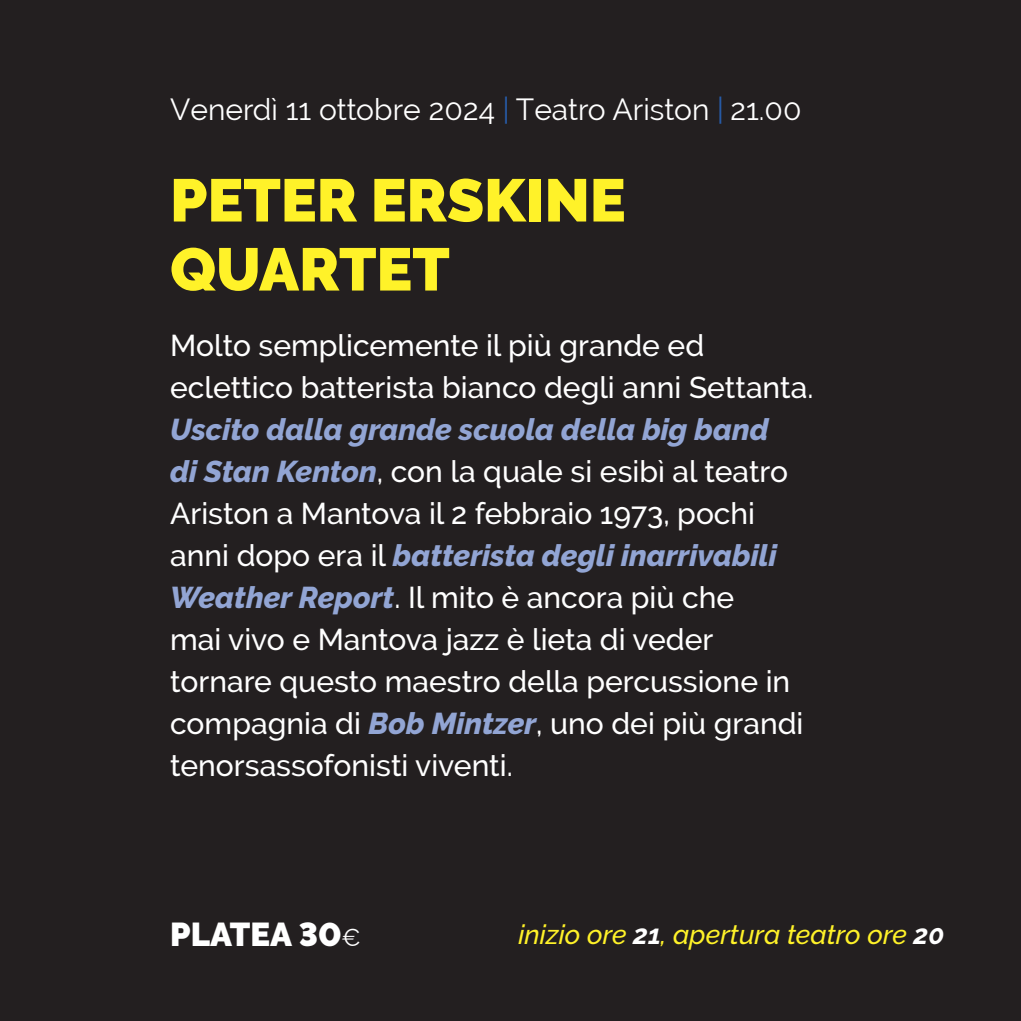
<style>
.page{position:relative;width:1021px;height:1021px;background:#fff}
.page>*{position:absolute;margin:0;border:0;box-sizing:border-box;transform-origin:0 0}
.t1{font:900 60px/69px "Raleway";color:#fff229}
.t2{font:900 33px "Raleway";color:#fff}
.t3{font:500 30px/42px "Raleway";color:#fff}
.t4{font:30px "Raleway";color:#fff}
.t5{font:italic 500 27px "Raleway";color:#fff229}
.s1{color:#275caa}
.s2{font-weight:800;font-style:italic;color:#92a5d4}
.s3{font-weight:400;font-size:24px}
.s4{font-weight:700;color:#fff}
</style>
<div class="page">
<div style="left:0;top:0;width:1020px;height:1020px;background:#231f20"></div>
<p class="t4" style="left:170px;top:92px;width:633px">Venerdì 11 ottobre 2024 <span class="s1">|</span> Teatro Ariston <span class="s1">|</span> 21.00</p>
<p class="t1" style="left:170px;top:166px;width:457px">PETER ERSKINE<br>QUARTET</p>
<p class="t3" style="left:170px;top:324px;width:644px">Molto semplicemente il più grande ed eclettico batterista bianco degli anni Settanta.<br><span class="s2">Uscito dalla grande scuola della big band<br>di Stan Kenton</span>, con la quale si esibì al teatro Ariston a Mantova il 2 febbraio 1973, pochi anni dopo era il <span class="s2">batterista degli inarrivabili Weather Report</span>. Il mito è ancora più che<br>mai vivo e Mantova jazz è lieta di veder tornare questo maestro della percussione in compagnia di <span class="s2">Bob Mintzer</span>, uno dei più grandi tenorsassofonisti viventi.</p>
<p class="t2" style="left:170px;top:914px;width:192px">PLATEA 30<span class="s3">€</span></p>
<p class="t5" style="left:518px;top:919px;width:427px">inizio ore <span class="s4">21</span>, apertura teatro ore <span class="s4">20</span></p>
</div>
